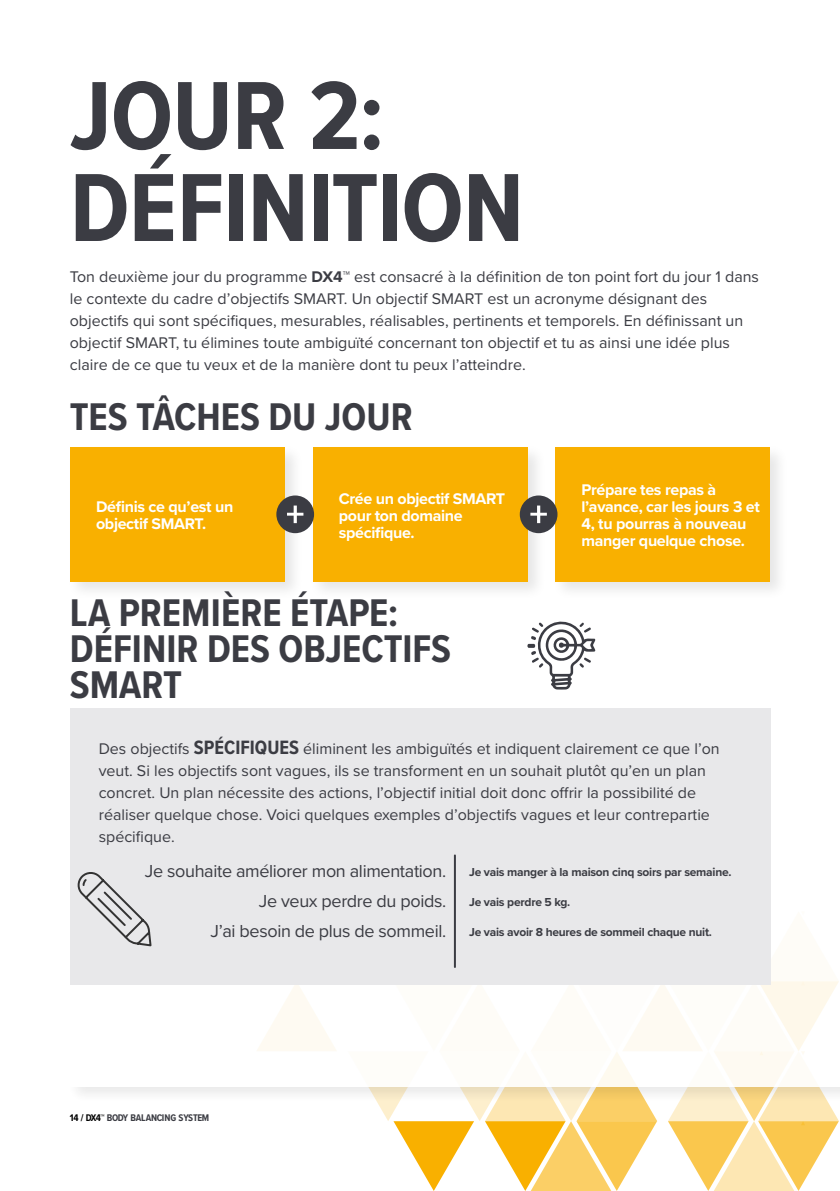
<style>
.page{position:relative;width:840px;height:1191px;background:#fff}
.page>*{position:absolute;margin:0;border:0;box-sizing:border-box;transform-origin:0 0}
.t1{font:700 100.2px/92px "Proxima Nova Cond";letter-spacing:-.01em;color:#3b3c43}
.t2{font:700 40px/36px "Proxima Nova Cond";color:#3b3c43}
.t3{font:18px/30px "Proxima Nova";letter-spacing:-.02em;color:#3b3c43;text-align:right}
.t4{font:16px/22px "Proxima Nova";color:#3b3c43}
.t5{font:700 16px/17px "Proxima Nova";letter-spacing:-.02em;color:#fff}
.t6{font:700 12px "Proxima Nova";letter-spacing:-.02em;color:#3b3c43}
.t7{font:700 10px "Proxima Nova Cond";letter-spacing:-.03em;color:#3b3c43}
.s1{font-weight:700}
.s2{font-family:"Proxima Nova Cond";font-weight:700;font-size:20px}
.s3{color:#000}
</style>
<div class="page">
<svg style="left:378px;top:1104px;width:460px;height:87px"></svg>
<div style="left:66px;top:66px;width:773px;height:1038px;background:#000;opacity:.1"></div>
<div style="left:70px;top:70px;width:769px;height:1016px;background:#fff"></div>
<div style="left:66px;top:443px;width:237px;height:157px;background:#000;opacity:.1"></div>
<div style="left:70px;top:447px;width:214px;height:134px;background:#f9b000"></div>
<div style="left:308px;top:443px;width:237px;height:157px;background:#000;opacity:.1"></div>
<div style="left:312px;top:447px;width:215px;height:134px;background:#f9b000"></div>
<div style="left:551px;top:443px;width:237px;height:157px;background:#000;opacity:.1"></div>
<div style="left:555px;top:447px;width:214px;height:134px;background:#f9b000"></div>
<div style="left:276px;top:495px;width:38px;height:38px;background:#3b3c43;border-radius:50%"></div>
<svg style="left:287px;top:505px;width:16px;height:18px"></svg>
<div style="left:519px;top:495px;width:38px;height:38px;background:#3b3c43;border-radius:50%"></div>
<svg style="left:530px;top:505px;width:16px;height:18px"></svg>
<div style="left:70px;top:708px;width:699px;height:276px;background:#e8e8ea"></div>
<hr style="left:453px;top:855px;width:2px;height:112px;background:#3b3c43">
<svg style="left:77px;top:872px;width:75px;height:75px"></svg>
<svg style="left:527px;top:621px;width:68px;height:68px"></svg>
<h1 class="t1" style="left:70px;top:67px;width:455px">JOUR 2:<br>DÉFINITION</h1>
<p class="t4" style="left:70px;top:265px;width:690px">Ton deuxième jour du programme <span class="s1">DX4™</span> est consacré à la définition de ton point fort du jour 1 dans le contexte du cadre d’objectifs SMART. Un objectif SMART est un acronyme désignant des objectifs qui sont spécifiques, mesurables, réalisables, pertinents et temporels. En définissant un objectif SMART, tu élimines toute ambiguïté concernant ton objectif et tu as ainsi une idée plus claire de ce que tu veux et de la manière dont tu peux l’atteindre.</p>
<h2 class="t2" style="left:70px;top:397px;width:344px">TES TÂCHES DU JOUR</h2>
<p class="t5" style="left:96px;top:498px;width:139px">Définis ce qu’est un objectif SMART.</p>
<p class="t5" style="left:338px;top:489px;width:168px">Crée un objectif SMART pour ton domaine spécifique.</p>
<p class="t5" style="left:581px;top:481px;width:180px">Prépare tes repas à l’avance, car les jours 3 et<br>4, tu pourras à nouveau manger quelque chose.</p>
<h2 class="t2" style="left:70px;top:593px;width:382px">LA PREMIÈRE ÉTAPE:<br>DÉFINIR DES OBJECTIFS<br>SMART</h2>
<p class="t4" style="left:99px;top:736px;width:622px">Des objectifs <span class="s2">SPÉCIFIQUES</span> éliminent les ambiguïtés et indiquent clairement ce que l’on veut. Si les objectifs sont vagues, ils se transforment en un souhait plutôt qu’en un plan concret. Un plan nécessite des actions, l’objectif initial doit donc offrir la possibilité de réaliser quelque chose. Voici quelques exemples d’objectifs vagues et leur contrepartie spécifique.</p>
<p class="t3" style="left:145px;top:855px;width:303px">Je souhaite améliorer mon alimentation.<br>Je veux perdre du poids.<br>J’ai besoin de plus de sommeil.</p>
<p class="t6" style="left:469px;top:863px;width:264px">Je vais manger à la maison cinq soirs par semaine.</p>
<p class="t6" style="left:469px;top:893px;width:103px">Je vais perdre 5 kg.</p>
<p class="t6" style="left:469px;top:923px;width:244px">Je vais avoir 8 heures de sommeil chaque nuit.</p>
<p class="t7" style="left:70px;top:1110px;width:141px"><span class="s3">14 / DX4™️</span> BODY BALANCING SYSTEM</p>
</div>
